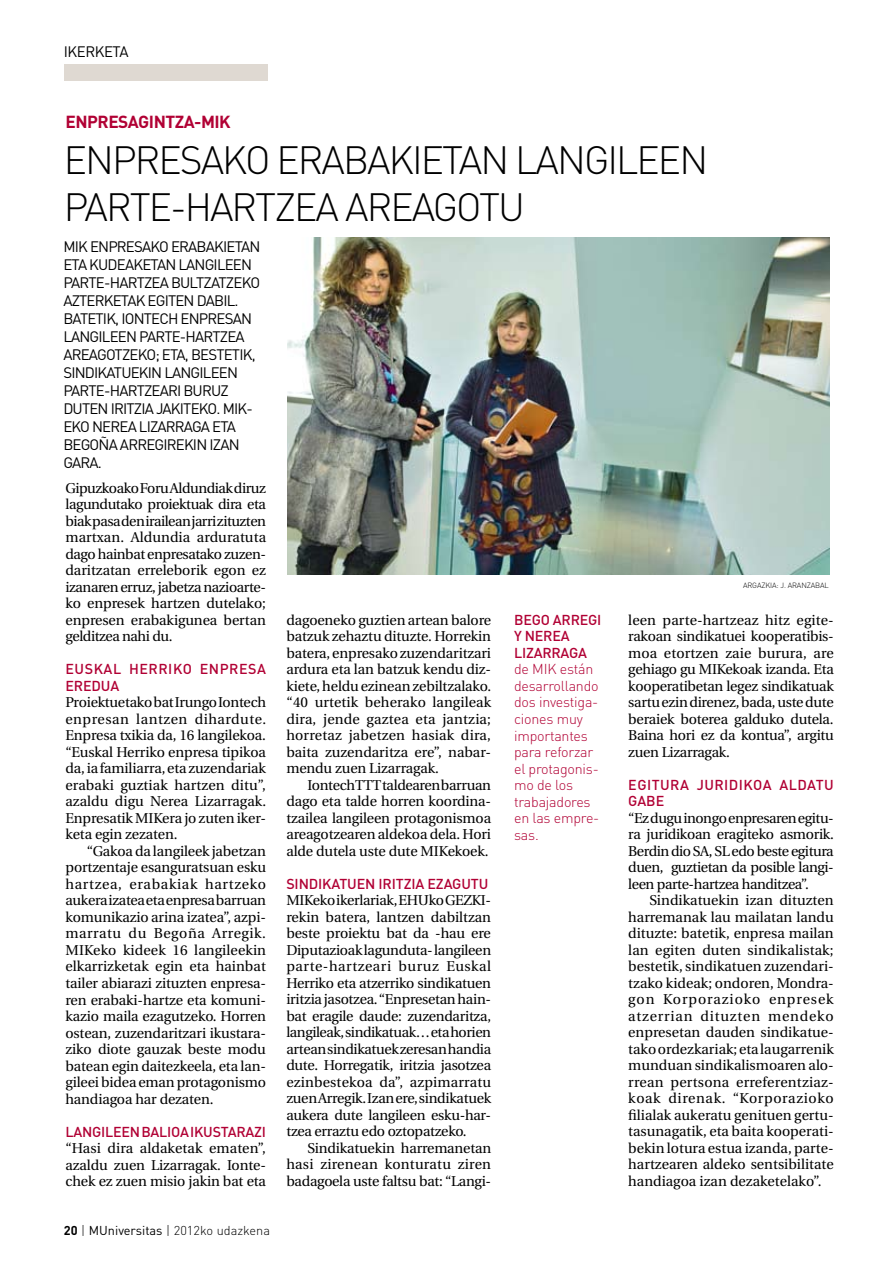
<style>
.page{position:relative;width:893px;height:1263px;background:#fff}
.page>*{position:absolute;margin:0;border:0;box-sizing:border-box;transform-origin:0 0}
.t1{font:300 39px/46.8px "DIN";letter-spacing:-.05em;color:#000}
.t2{font:700 17.25px "DIN";letter-spacing:-.03em;color:#b10034}
.t3{font:15px "DIN";letter-spacing:-.055em;color:#000}
.t4{font:15px "DIN";letter-spacing:-.03em;color:#000}
.t5{font:14.25px/16.5px "Utopia";letter-spacing:-.01em;color:#000;text-align:justify}
.t6{font:500 14.25px/16.5px "DIN";letter-spacing:-.015em;color:#b10034}
.t7{font:300 14.25px/16.5px "DIN";letter-spacing:-.015em;color:#b10034}
.t8{font:300 12.75px "DIN";color:#000}
.t9{font:300 7.5px "DIN";letter-spacing:-.015em;color:#000}
.s1{font-weight:700}
.s2{font-weight:400}
</style>
<div class="page">
<div style="left:64px;top:64px;width:203px;height:16px;background:#dfd9d2"></div>
<img style="left:287px;top:238px;width:543px;height:336px">
<p class="t4" style="left:64px;top:42px;width:66px">IKERKETA</p>
<p class="t2" style="left:66px;top:110px;width:167px">ENPRESAGINTZA-MIK</p>
<h1 class="t1" style="left:64px;top:136px;width:646px">ENPRESAKO ERABAKIETAN LANGILEEN<br>PARTE-HARTZEA AREAGOTU</h1>
<p class="t3" style="left:63px;top:238px;width:37px">MIK ENPRESAKO</p>
<p class="t3" style="left:171px;top:238px;width:9px">ERABAKIETAN</p>
<p class="t3" style="left:63px;top:256px;width:36px">ETA KUDEAKETAN</p>
<p class="t3" style="left:178px;top:256px;width:9px">LANGILEEN</p>
<p class="t3" style="left:63px;top:274px;width:9px">PARTE</p>
<p class="t3" style="left:104px;top:274px;width:15px">-HARTZEA</p>
<p class="t3" style="left:171px;top:274px;width:9px">BULTZATZEKO</p>
<p class="t3" style="left:63px;top:292px;width:10px">AZTERKETAK</p>
<p class="t3" style="left:148px;top:292px;width:9px">EGITEN</p>
<p class="t3" style="left:197px;top:292px;width:9px">DABIL</p>
<p class="t3" style="left:235px;top:292px;width:6px">.</p>
<p class="t3" style="left:63px;top:310px;width:18px">BATETIK</p>
<p class="t3" style="left:115px;top:310px;width:19px">, IONTECH</p>
<p class="t3" style="left:181px;top:310px;width:10px">ENPRESAN</p>
<p class="t3" style="left:63px;top:328px;width:9px">LANGILEEN</p>
<p class="t3" style="left:139px;top:328px;width:9px">PARTE</p>
<p class="t3" style="left:180px;top:328px;width:15px">-HARTZEA</p>
<p class="t3" style="left:63px;top:346px;width:10px">AREAGOTZEKO</p>
<p class="t3" style="left:155px;top:346px;width:45px">; ETA , BESTETIK</p>
<p class="t3" style="left:252px;top:346px;width:5px">,</p>
<p class="t3" style="left:63px;top:364px;width:9px">SINDIKATUEKIN</p>
<p class="t3" style="left:164px;top:364px;width:9px">LANGILEEN</p>
<p class="t3" style="left:63px;top:382px;width:9px">PARTE</p>
<p class="t3" style="left:104px;top:382px;width:15px">-HARTZEARI</p>
<p class="t3" style="left:183px;top:382px;width:10px">BURUZ</p>
<p class="t3" style="left:63px;top:400px;width:10px">DUTEN</p>
<p class="t3" style="left:111px;top:400px;width:7px">IRITZIA</p>
<p class="t3" style="left:156px;top:400px;width:9px">JAKITEKO</p>
<p class="t3" style="left:217px;top:400px;width:38px">. MIK-</p>
<p class="t3" style="left:63px;top:418px;width:10px">EKO</p>
<p class="t3" style="left:92px;top:418px;width:20px">NEREA</p>
<p class="t3" style="left:139px;top:418px;width:17px">LIZARRAGA</p>
<p class="t3" style="left:212px;top:418px;width:9px">ETA</p>
<p class="t3" style="left:63px;top:436px;width:19px">BEGOÑA</p>
<p class="t3" style="left:120px;top:436px;width:17px">ARREGIREKIN</p>
<p class="t3" style="left:209px;top:436px;width:8px">IZAN</p>
<p class="t3" style="left:63px;top:454px;width:10px">GARA</p>
<p class="t3" style="left:98px;top:454px;width:6px">.</p>
<p class="t5" style="left:65px;top:480px;width:202px">Gipuzkoako Foru Aldundiak diruz lagundutako proiektuak dira eta biak pasa den irailean jarri zituzten martxan. Aldundia arduratuta dago hainbat enpresatako zuzen&shy;daritzatan erreleborik egon ez izanaren erruz, jabetza nazioarte&shy;ko enpresek hartzen dutelako; enpresen erabakigunea bertan gelditzea nahi du.</p>
<p class="t6" style="left:65px;top:660px;width:20px">EUSKA</p>
<p class="t6" style="left:113px;top:660px;width:36px">L HERRIKO</p>
<p class="t6" style="left:200px;top:660px;width:11px">ENPRESA</p>
<p class="t6" style="left:65px;top:677px;width:10px">EREDUA</p>
<p class="t5" style="left:65px;top:695px;width:202px">Proiektuetako bat Irungo Iontech enpresan lantzen dihardute.<br>Enpresa txikia da, 16 langilekoa. “Euskal Herriko enpresa tipikoa da, ia familiarra, eta zuzendariak erabaki guztiak hartzen ditu”, azaldu digu Nerea Lizarragak.<br>Enpresatik MIKera jo zuten iker&shy;keta egin zezaten.</p>
<p class="t5" style="left:65px;top:843px;width:202px;text-indent:21px">“Gakoa da langileek jabetzan portzentaje esanguratsuan esku hartzea, erabakiak hartzeko aukera izatea eta enpresa barruan komunikazio arina izatea”, azpi&shy;marratu du Begoña Arregik.<br>MIKeko kideek 16 langileekin elkarrizketak egin eta hainbat tailer abiarazi zituzten enpresa&shy;ren erabaki-hartze eta komuni&shy;kazio maila ezagutzeko. Horren ostean, zuzendaritzari ikustara&shy;ziko diote gauzak beste modu batean egin daitezkeela, eta lan&shy;gileei bidea eman protagonismo handiagoa har dezaten.</p>
<p class="t6" style="left:65px;top:1123px;width:10px">LAN</p>
<p class="t6" style="left:92px;top:1123px;width:31px">GILEEN</p>
<p class="t6" style="left:141px;top:1123px;width:58px">BALIOA IKUSTARAZI</p>
<p class="t5" style="left:65px;top:1140px;width:202px">“Hasi dira aldaketak ematen”, azaldu zuen Lizarragak. Ionte&shy;chek ez zuen misio jakin bat eta</p>
<p class="t8" style="left:64px;top:1223px;width:208px"><span class="s1">20</span> | <span class="s2">MUNIVERSITAS</span> | 2012ko udazkena</p>
<p class="t5" style="left:286px;top:612px;width:206px">dagoeneko guztien artean balore batzuk zehaztu dituzte. Horrekin batera, enpresako zuzendaritzari ardura eta lan batzuk kendu diz&shy;kiete, heldu ezinean zebiltzalako. “40 urtetik beherako langileak dira, jende gaztea eta jantzia; horretaz jabetzen hasiak dira, baita zuzendaritza ere”, nabar&shy;mendu zuen Lizarragak.</p>
<p class="t5" style="left:286px;top:777px;width:206px;text-indent:21px">Iontech TTT taldearen barruan dago eta talde horren koordina&shy;tzailea langileen protagonismoa areagotzearen aldekoa dela. Hori alde dutela uste dute MIKekoek.</p>
<p class="t6" style="left:286px;top:875px;width:18px">SINDIKATUEN</p>
<p class="t6" style="left:379px;top:875px;width:8px">IRITZIA</p>
<p class="t6" style="left:427px;top:875px;width:44px">EZAGUTU</p>
<p class="t5" style="left:286px;top:892px;width:206px">MIKeko ikerlariak, EHUko GEZKI&shy;rekin batera, lantzen dabiltzan beste proiektu bat da -hau ere Diputazioak lagunduta- langileen parte-hartzeari buruz Euskal Herriko eta atzerriko sindikatuen iritzia jasotzea. “Enpresetan hain&shy;bat eragile daude: zuzendaritza, langileak, sindikatuak… eta horien artean sindikatuek zeresan handia dute. Horregatik, iritzia jasotzea ezinbestekoa da”, azpimarratu zuen Arregik. Izan ere, sindikatuek aukera dute langileen esku-har&shy;tzea erraztu edo oztopatzeko.</p>
<p class="t5" style="left:286px;top:1140px;width:206px;text-indent:21px">Sindikatuekin harremanetan hasi zirenean konturatu ziren badagoela uste faltsu bat: “Langi-</p>
<p class="t6" style="left:514px;top:611px;width:89px">BEGO ARREGI<br>Y NEREA<br>LIZARRAGA</p>
<p class="t7" style="left:514px;top:661px;width:87px">de MIK están desarrollando dos investiga&shy;ciones muy importantes para reforzar el protagonis&shy;mo de los trabajadores en las empre&shy;sas.</p>
<p class="t9" style="left:743px;top:580px;width:87px">ARGAZKIA: J. ARANZABAL</p>
<p class="t5" style="left:628px;top:612px;width:207px">leen parte-hartzeaz hitz egite&shy;rakoan sindikatuei kooperatibis&shy;moa etortzen zaie burura, are gehiago gu MIKekoak izanda. Eta kooperatibetan legez sindikatuak sartu ezin direnez, bada, uste dute beraiek boterea galduko dutela.<br>Baina hori ez da kontua”, argitu zuen Lizarragak.</p>
<p class="t6" style="left:628px;top:776px;width:28px">EGITURA</p>
<p class="t6" style="left:697px;top:776px;width:17px">JURIDIKOA</p>
<p class="t6" style="left:779px;top:776px;width:28px">ALDATU</p>
<p class="t6" style="left:628px;top:792px;width:35px">GABE</p>
<p class="t5" style="left:628px;top:810px;width:207px">“Ez dugu inongo enpresaren egitu&shy;ra juridikoan eragiteko asmorik.<br>Berdin dio SA, SL edo beste egitura duen, guztietan da posible langi&shy;leen parte-hartzea handitzea”.</p>
<p class="t5" style="left:628px;top:892px;width:207px;text-indent:21px">Sindikatuekin izan dituzten harremanak lau mailatan landu dituzte: batetik, enpresa mailan lan egiten duten sindikalistak; bestetik, sindikatuen zuzendari&shy;tzako kideak; ondoren, Mondra&shy;gon Korporazioko enpresek atzerrian dituzten mendeko enpresetan dauden sindikatue&shy;tako ordezkariak; eta laugarrenik munduan sindikalismoaren alo&shy;rrean pertsona erreferentziaz&shy;koak direnak. “Korporazioko filialak aukeratu genituen gertu&shy;tasunagatik, eta baita kooperati&shy;bekin lotura estua izanda, parte&shy;hartzearen aldeko sentsibilitate handiagoa izan dezaketelako”.</p>
</div>
